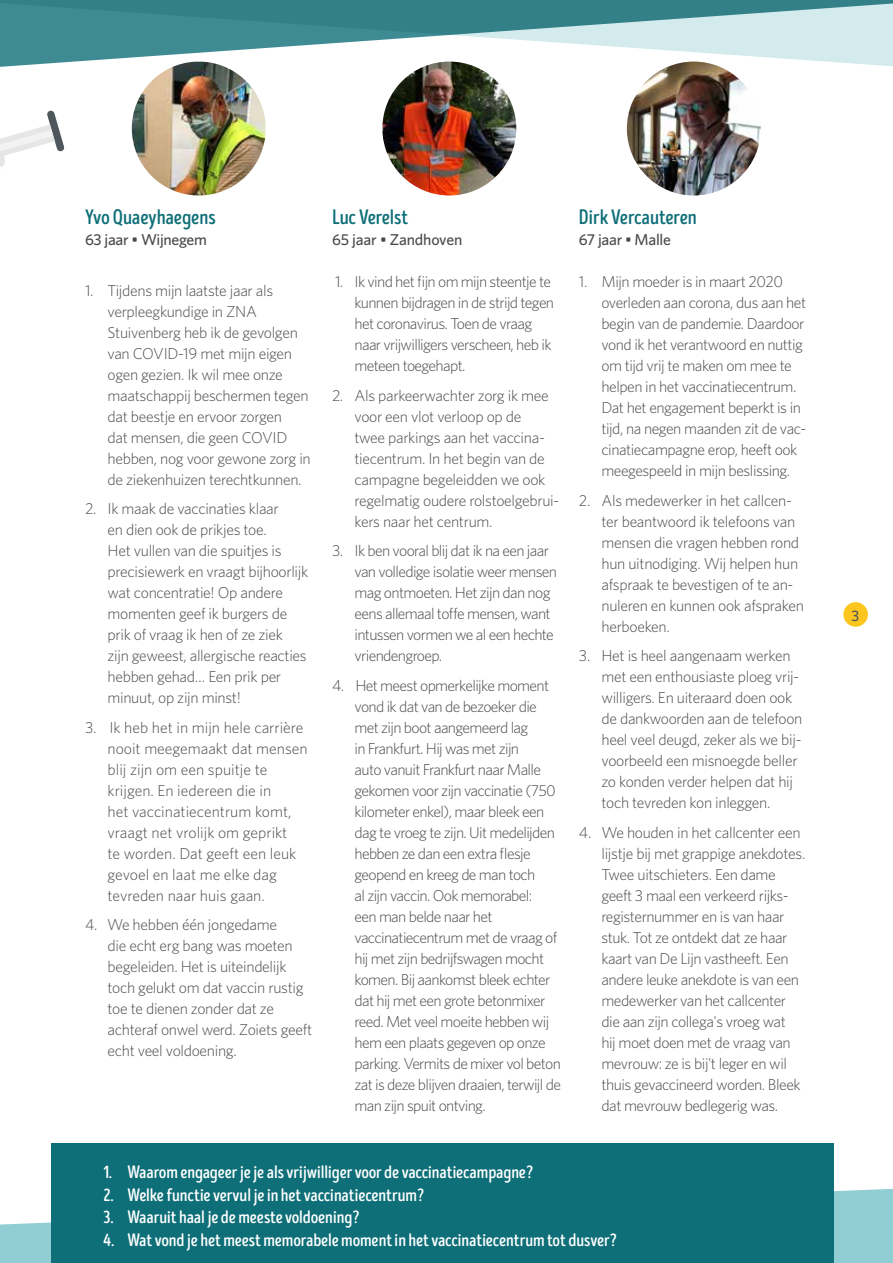
<style>
.page{position:relative;width:893px;height:1263px;background:#fff}
.page>*{position:absolute;margin:0;border:0;box-sizing:border-box;transform-origin:0 0}
.t1{font:21px "Intro Head B Base";letter-spacing:-.01em;color:#0e6f78}
.t2{font:18px "Intro Head B Base";letter-spacing:-.01em;color:#fff}
.t3{font:300 15.75px/21px "Whitney";letter-spacing:-.03em;color:#4a4a49}
.t4{font:300 15.75px/21px "Whitney";color:#4a4a49}
.t5{font:500 15.75px "Whitney";letter-spacing:-.02em;color:#4a4a49}
.t6{font:500 15.15px "Whitney";color:#4c565c}
</style>
<div class="page">
<svg style="left:0;top:0;width:893px;height:133px"></svg>
<svg style="left:0;top:1187px;width:893px;height:76px;fill:#91ced3"></svg>
<svg style="left:0;top:110px;width:65px;height:57px"></svg>
<div style="left:51px;top:1144px;width:782px;height:119px;background:#0e6f78"></div>
<img style="left:132px;top:62px;width:134px;height:133px;border-radius:66px">
<img style="left:382px;top:62px;width:134px;height:133px;border-radius:67px">
<img style="left:627px;top:62px;width:134px;height:133px;border-radius:67px">
<div style="left:843px;top:602px;width:25px;height:25px;background:#fdc61e;border-radius:50%"></div>
<h1 class="t1" style="left:85px;top:205px;width:132px">Yvo Quaeyhaegens</h1>
<p class="t5" style="left:85px;top:229px;width:123px">63 jaar • Wijnegem</p>
<p class="t3" style="left:108px;top:279px;width:205px;text-indent:-23px">1. Tijdens mijn laatste jaar als verpleegkundige in ZNA<br>Stuivenberg heb ik de gevolgen van COVID-19 met mijn eigen ogen gezien. Ik wil mee onze maatschappij beschermen tegen dat beestje en ervoor zorgen<br>dat mensen, die geen COVID hebben, nog voor gewone zorg in de ziekenhuizen terechtkunnen.</p>
<p class="t3" style="left:108px;top:498px;width:202px;text-indent:-23px">2. Ik maak de vaccinaties klaar<br>en dien ook de prikjes toe.<br>Het vullen van die spuitjes is precisiewerk en vraagt bijhoorlijk wat concentratie! Op andere momenten geef ik burgers de prik of vraag ik hen of ze ziek zijn geweest, allergische reacties hebben gehad… Een prik per minuut, op zijn minst!</p>
<p class="t4" style="left:108px;top:716px;width:202px;text-indent:-23px">3. Ik heb het in mijn hele carrière nooit meegemaakt dat mensen blij zijn om een spuitje te krijgen. En iedereen die in<br>het vaccinatiecentrum komt, vraagt net vrolijk om geprikt<br>te worden. Dat geeft een leuk gevoel en laat me elke dag tevreden naar huis gaan.</p>
<p class="t3" style="left:108px;top:913px;width:206px;text-indent:-23px">4. We hebben één jongedame<br>die echt erg bang was moeten begeleiden. Het is uiteindelijk toch gelukt om dat vaccin rustig toe te dienen zonder dat ze achteraf onwel werd. Zoiets geeft echt veel voldoening.</p>
<h1 class="t1" style="left:332px;top:205px;width:78px">Luc Verelst</h1>
<p class="t5" style="left:332px;top:229px;width:132px">65 jaar • Zandhoven</p>
<p class="t3" style="left:355px;top:271px;width:201px;text-indent:-20px">1. Ik vind het fijn om mijn steentje te kunnen bijdragen in de strijd tegen het coronavirus. Toen de vraag naar vrijwilligers verscheen, heb ik meteen toegehapt.</p>
<p class="t3" style="left:355px;top:384px;width:206px;text-indent:-23px">2. Als parkeerwachter zorg ik mee voor een vlot verloop op de<br>twee parkings aan het vaccina&shy;tiecentrum. In het begin van de campagne begeleidden we ook regelmatig oudere rolstoelgebrui&shy;kers naar het centrum.</p>
<p class="t3" style="left:355px;top:540px;width:204px;text-indent:-23px">3. Ik ben vooral blij dat ik na een jaar van volledige isolatie weer mensen mag ontmoeten. Het zijn dan nog eens allemaal toffe mensen, want intussen vormen we al een hechte vriendengroep.</p>
<p class="t3" style="left:355px;top:674px;width:208px;text-indent:-23px">4. Het meest opmerkelijke moment vond ik dat van de bezoeker die met zijn boot aangemeerd lag<br>in Frankfurt. Hij was met zijn<br>auto vanuit Frankfurt naar Malle gekomen voor zijn vaccinatie (750 kilometer enkel), maar bleek een dag te vroeg te zijn. Uit medelijden hebben ze dan een extra flesje geopend en kreeg de man toch<br>al zijn vaccin. Ook memorabel:<br>een man belde naar het vaccinatiecentrum met de vraag of hij met zijn bedrijfswagen mocht komen. Bij aankomst bleek echter dat hij met een grote betonmixer reed. Met veel moeite hebben wij hem een plaats gegeven op onze parking. Vermits de mixer vol beton zat is deze blijven draaien, terwijl de man zijn spuit ontving.</p>
<h1 class="t1" style="left:579px;top:205px;width:119px">Dirk Vercauteren</h1>
<p class="t5" style="left:579px;top:229px;width:93px">67 jaar • Malle</p>
<p class="t3" style="left:601px;top:271px;width:206px;text-indent:-23px">1. Mijn moeder is in maart 2020 overleden aan corona, dus aan het begin van de pandemie. Daardoor vond ik het verantwoord en nuttig om tijd vrij te maken om mee te helpen in het vaccinatiecentrum.<br>Dat het engagement beperkt is in tijd, na negen maanden zit de vac&shy;cinatiecampagne erop, heeft ook meegespeeld in mijn beslissing.</p>
<p class="t3" style="left:601px;top:489px;width:204px;text-indent:-23px">2. Als medewerker in het callcen&shy;ter beantwoord ik telefoons van mensen die vragen hebben rond hun uitnodiging. Wij helpen hun afspraak te bevestigen of te an&shy;nuleren en kunnen ook afspraken herboeken.</p>
<p class="t3" style="left:601px;top:645px;width:202px;text-indent:-23px">3. Het is heel aangenaam werken met een enthousiaste ploeg vrij&shy;willigers. En uiteraard doen ook de dankwoorden aan de telefoon heel veel deugd, zeker als we bij&shy;voorbeeld een misnoegde beller zo konden verder helpen dat hij toch tevreden kon inleggen.</p>
<p class="t3" style="left:601px;top:821px;width:205px;text-indent:-23px">4. We houden in het callcenter een lijstje bij met grappige anekdotes.<br>Twee uitschieters. Een dame geeft 3 maal een verkeerd rijks&shy;registernummer en is van haar stuk. Tot ze ontdekt dat ze haar kaart van De Lijn vastheeft. Een andere leuke anekdote is van een medewerker van het callcenter die aan zijn collega's vroeg wat<br>hij moet doen met de vraag van mevrouw: ze is bij't leger en wil thuis gevaccineerd worden. Bleek dat mevrouw bedlegerig was.</p>
<p class="t2" style="left:103px;top:1162px;width:431px">1. Waarom engageer je je als vrijwilliger voor de vaccinatiecampagne?</p>
<p class="t2" style="left:103px;top:1184px;width:322px">2. Welke functie vervul je in het vaccinatiecentrum?</p>
<p class="t2" style="left:103px;top:1207px;width:257px">3. Waaruit haal je de meeste voldoening?</p>
<p class="t2" style="left:103px;top:1229px;width:515px">4. Wat vond je het meest memorabele moment in het vaccinatiecentrum tot dusver?</p>
<p class="t6" style="left:851px;top:605px;width:9px">3</p>
</div>
